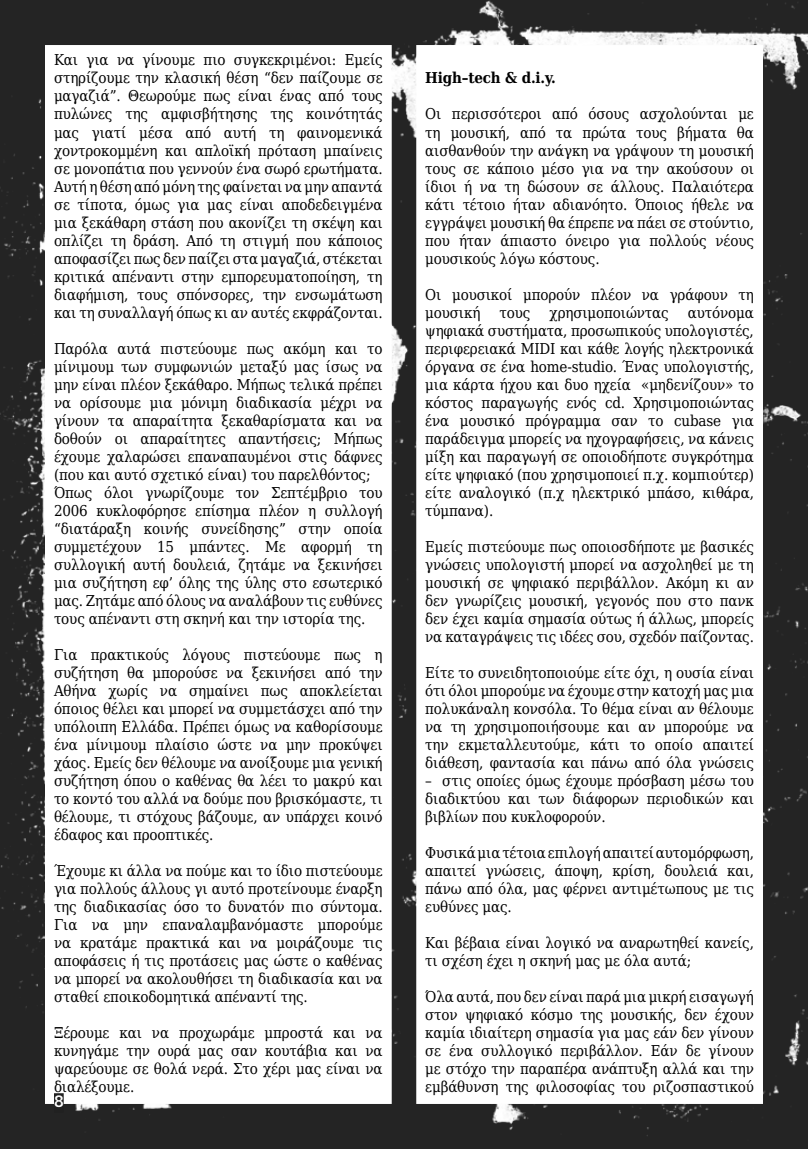
<style>
.page{position:relative;width:808px;height:1149px;background:#fff}
.page>*{position:absolute;margin:0;border:0;box-sizing:border-box;transform-origin:0 0}
.t1{font:600 16.5px "Cyntho Pro";color:#fff}
.t2{font:15px/18px "DejaVu Serif Condensed";letter-spacing:-.01em;color:#000;text-align:justify}
.t3{font:700 15px "DejaVu Serif Condensed";letter-spacing:-.01em;color:#000}
</style>
<div class="page">
<img style="left:0;top:0;width:808px;height:1148px">
<div style="left:45px;top:45px;width:347px;height:1058px;background:#fff"></div>
<div style="left:416px;top:45px;width:347px;height:1058px;background:#fff"></div>
<div style="left:54px;top:1092px;width:10px;height:20px;background:#212121"></div>
<p class="t2" style="left:54px;top:51px;width:330px">Και για να γίνουμε πιο συγκεκριμένοι: Εμείς στηρίζουμε την κλασική θέση “δεν παίζουμε σε μαγαζιά”. Θεωρούμε πως είναι ένας από τους πυλώνες της αμφισβήτησης της κοινότητάς μας γιατί μέσα από αυτή τη φαινομενικά χοντροκομμένη και απλοϊκή πρόταση μπαίνεις σε μονοπάτια που γεννούν ένα σωρό ερωτήματα.<br>Αυτή η θέση από μόνη της φαίνεται να μην απαντά σε τίποτα, όμως για μας είναι αποδεδειγμένα μια ξεκάθαρη στάση που ακονίζει τη σκέψη και οπλίζει τη δράση. Από τη στιγμή που κάποιος αποφασίζει πως δεν παίζει στα μαγαζιά, στέκεται κριτικά απέναντι στην εμπορευματοποίηση, τη διαφήμιση, τους σπόνσορες, την ενσωμάτωση και τη συναλλαγή όπως κι αν αυτές εκφράζονται.</p>
<p class="t2" style="left:54px;top:339px;width:330px;text-align:left">Παρόλα αυτά πιστεύουμε πως ακόμη και το μίνιμουμ των συμφωνιών μεταξύ μας ίσως να μην είναι πλέον ξεκάθαρο. Μήπως τελικά πρέπει να ορίσουμε μια μόνιμη διαδικασία μέχρι να γίνουν τα απαραίτητα ξεκαθαρίσματα και να δοθούν οι απαραίτητες απαντήσεις; Μήπως έχουμε χαλαρώσει επαναπαυμένοι στις δάφνες (που και αυτό σχετικό είναι) του παρελθόντος; Όπως όλοι γνωρίζουμε τον Σεπτέμβριο του 2006 κυκλοφόρησε επίσημα πλέον η συλλογή “διατάραξη κοινής συνείδησης” στην οποία συμμετέχουν 15 μπάντες. Με αφορμή τη συλλογική αυτή δουλειά, ζητάμε να ξεκινήσει μια συζήτηση εφ’ όλης της ύλης στο εσωτερικό μας. Ζητάμε από όλους να αναλάβουν τις ευθύνες τους απέναντι στη σκηνή και την ιστορία της.</p>
<p class="t2" style="left:54px;top:645px;width:330px">Για πρακτικούς λόγους πιστεύουμε πως η συζήτηση θα μπορούσε να ξεκινήσει από την Αθήνα χωρίς να σημαίνει πως αποκλείεται όποιος θέλει και μπορεί να συμμετάσχει από την υπόλοιπη Ελλάδα. Πρέπει όμως να καθορίσουμε ένα μίνιμουμ πλαίσιο ώστε να μην προκύψει χάος. Εμείς δεν θέλουμε να ανοίξουμε μια γενική συζήτηση όπου ο καθένας θα λέει το μακρύ και το κοντό του αλλά να δούμε που βρισκόμαστε, τι θέλουμε, τι στόχους βάζουμε, αν υπάρχει κοινό έδαφος και προοπτικές.</p>
<p class="t2" style="left:54px;top:861px;width:330px">Έχουμε κι άλλα να πούμε και το ίδιο πιστεύουμε για πολλούς άλλους γι αυτό προτείνουμε έναρξη της διαδικασίας όσο το δυνατόν πιο σύντομα.<br>Για να μην επαναλαμβανόμαστε μπορούμε να κρατάμε πρακτικά και να μοιράζουμε τις αποφάσεις ή τις προτάσεις μας ώστε ο καθένας να μπορεί να ακολουθήσει τη διαδικασία και να σταθεί εποικοδομητικά απέναντί της.</p>
<p class="t2" style="left:54px;top:1023px;width:330px">Ξέρουμε και να προχωράμε μπροστά και να κυνηγάμε την ουρά μας σαν κουτάβια και να ψαρεύουμε σε θολά νερά. Στο χέρι μας είναι να διαλέξουμε.</p>
<p class="t1" style="left:54px;top:1090px;width:11px">8</p>
<p class="t3" style="left:425px;top:66px;width:132px">High–tech &amp; d.i.y.</p>
<p class="t2" style="left:425px;top:105px;width:330px">Οι περισσότεροι από όσους ασχολούνται με τη μουσική, από τα πρώτα τους βήματα θα αισθανθούν την ανάγκη να γράψουν τη μουσική τους σε κάποιο μέσο για να την ακούσουν οι ίδιοι ή να τη δώσουν σε άλλους. Παλαιότερα κάτι τέτοιο ήταν αδιανόητο. Όποιος ήθελε να εγγράψει μουσική θα έπρεπε να πάει σε στούντιο, που ήταν άπιαστο όνειρο για πολλούς νέους μουσικούς λόγω κόστους.</p>
<p class="t2" style="left:425px;top:285px;width:330px">Οι μουσικοί μπορούν πλέον να γράφουν τη μουσική</p>
<p class="t2" style="left:425px;top:303px;width:330px;text-indent:263px">αυτόνομα ψηφιακά συστήματα, προσωπικούς υπολογιστές, περιφερειακά MIDI και κάθε λογής ηλεκτρονικά όργανα σε ένα home-studio. Ένας υπολογιστής, μια κάρτα ήχου και δυο ηχεία «μηδενίζουν» το κόστος παραγωγής ενός cd. Χρησιμοποιώντας ένα μουσικό πρόγραμμα σαν το cubase για παράδειγμα μπορείς να ηχογραφήσεις, να κάνεις μίξη και παραγωγή σε οποιοδήποτε συγκρότημα είτε ψηφιακό (που χρησιμοποιεί π.χ. κομπιούτερ) είτε αναλογικό (π.χ ηλεκτρικό μπάσο, κιθάρα, τύμπανα).</p>
<p class="t2" style="left:425px;top:537px;width:330px">Εμείς πιστεύουμε πως οποιοσδήποτε με βασικές γνώσεις υπολογιστή μπορεί να ασχοληθεί με τη μουσική σε ψηφιακό περιβάλλον. Ακόμη κι αν δεν γνωρίζεις μουσική, γεγονός που στο πανκ δεν έχει καμία σημασία ούτως ή άλλως, μπορείς να καταγράψεις τις ιδέες σου, σχεδόν παίζοντας.</p>
<p class="t2" style="left:425px;top:663px;width:330px">Είτε το συνειδητοποιούμε είτε όχι, η ουσία είναι ότι όλοι μπορούμε να έχουμε στην κατοχή μας μια πολυκάναλη κονσόλα. Το θέμα είναι αν θέλουμε να τη χρησιμοποιήσουμε και αν μπορούμε να την εκμεταλλευτούμε, κάτι το οποίο απαιτεί διάθεση, φαντασία και πάνω από όλα γνώσεις</p>
<p class="t2" style="left:425px;top:771px;width:330px">– στις οποίες όμως έχουμε πρόσβαση μέσω του διαδικτύου και των διάφορων περιοδικών και βιβλίων που κυκλοφορούν.</p>
<p class="t2" style="left:425px;top:843px;width:330px">Φυσικά μια τέτοια επιλογή απαιτεί αυτομόρφωση, απαιτεί γνώσεις, άποψη, κρίση, δουλειά και, πάνω από όλα, μας φέρνει αντιμέτωπους με τις ευθύνες μας.</p>
<p class="t2" style="left:425px;top:933px;width:330px">Και βέβαια είναι λογικό να αναρωτηθεί κανείς, τι σχέση έχει η σκηνή μας με όλα αυτά;</p>
<p class="t2" style="left:425px;top:987px;width:330px">Όλα αυτά, που δεν είναι παρά μια μικρή εισαγωγή στον ψηφιακό κόσμο της μουσικής, δεν έχουν καμία ιδιαίτερη σημασία για μας εάν δεν γίνουν σε ένα συλλογικό περιβάλλον. Εάν δε γίνουν με στόχο την παραπέρα ανάπτυξη αλλά και την εμβάθυνση της φιλοσοφίας του ριζοσπαστικού</p>
<p class="t2" style="left:500px;top:303px;width:32px">τους</p>
<p class="t2" style="left:550px;top:303px;width:121px">χρησιμοποιώντας</p>
</div>
